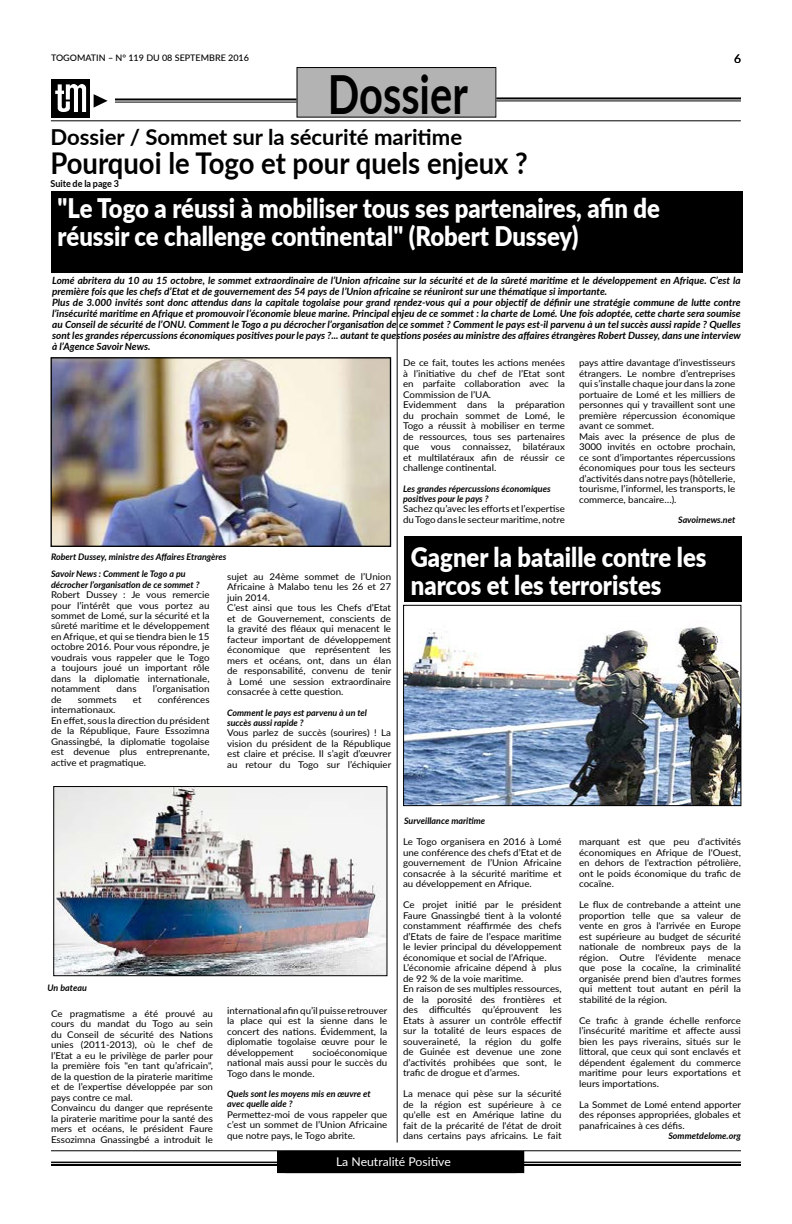
<style>
.page{position:relative;width:792px;height:1224px;background:#fff}
.page>*{position:absolute;margin:0;border:0;box-sizing:border-box;transform-origin:0 0}
.t1{font:700 54px "Lato";color:#000;scale:.77 1}
.t2{font:700 30px "Lato";color:#000;scale:.92 1}
.t3{font:900 27px/28px "Lato";color:#fff;scale:.88 1}
.t4{font:700 22px "Lato";color:#000}
.t5{font:12px "Lato";color:#fff}
.t6{font:12px "Lato";color:#000}
.t7{font:italic 700 10px/11px "Lato";color:#000}
.t8{font:700 9.6px "Lato";color:#000;scale:.94 1}
.t9{font:9.3px/10.5px "Lato";color:#000;text-align:justify;scale:1.05 1}
.t10{font:italic 700 9px/10px "Lato";color:#000}
.t11{font:500 9px "Lato";color:#000}
</style>
<div class="page">
<hr style="left:51px;top:1151px;width:690px;height:1px;background:#000">
<hr style="left:51px;top:1162px;width:690px;height:1px;background:#000">
<hr style="left:51px;top:1164px;width:690px;height:2px;background:#000">
<div style="left:277px;top:1151px;width:248px;height:22px;background:#000"></div>
<div style="left:299px;top:69px;width:195px;height:47px;background:#b3b3b3"></div>
<div style="left:297px;top:67px;width:199px;height:51px;border:1px solid #000"></div>
<hr style="left:115px;top:102px;width:182px;height:1px;background:#000">
<hr style="left:496px;top:97px;width:245px;height:2px;background:#000">
<hr style="left:115px;top:98px;width:182px;height:2px;background:#000">
<hr style="left:496px;top:101px;width:245px;height:1px;background:#000">
<hr style="left:51px;top:120px;width:690px;height:1px;background:#000">
<div style="left:51px;top:79px;width:39px;height:38px;background:#000"></div>
<svg style="left:55px;top:84px;width:31px;height:28px"></svg>
<svg style="left:94px;top:94px;width:14px;height:14px"></svg>
<div style="left:51px;top:191px;width:692px;height:82px;background:#000"></div>
<div style="left:404px;top:537px;width:337px;height:65px;background:#000"></div>
<hr style="left:397px;top:304px;width:1px;height:839px;background:#000">
<img style="left:53px;top:359px;width:336px;height:186px">
<div style="left:51px;top:357px;width:340px;height:190px;border:1px solid #000"></div>
<img style="left:55px;top:788px;width:330px;height:186px">
<div style="left:53px;top:786px;width:334px;height:190px;border:1px solid #000"></div>
<img style="left:405px;top:627px;width:334px;height:177px">
<div style="left:403px;top:605px;width:338px;height:201px;border:1px solid #000"></div>
<p class="t11" style="left:51px;top:51px;width:200px">TOGOMATIN – N° 119 DU 08 SEPTEMBRE 2016</p>
<h1 class="t1" style="left:328px;top:54px;width:183px">Dossier</h1>
<h3 class="t4" style="left:50px;top:121px;width:413px">Dossier / Sommet sur la sécurité maritime</h3>
<h2 class="t2" style="left:50px;top:141px;width:521px">Pourquoi le Togo et pour quels enjeux ?</h2>
<p class="t8" style="left:51px;top:177px;width:74px">Suite de la page 3</p>
<h3 class="t3" style="left:58px;top:193px;width:686px">"Le Togo a réussi à mobiliser tous ses partenaires, afin de réussir ce challenge continental" (Robert Dussey)</h3>
<p class="t6" style="left:734px;top:50px;width:8px">6</p>
<p class="t7" style="left:52px;top:274px;width:690px">Lomé abritera du 10 au 15 octobre, le sommet extraordinaire de l’Union africaine sur la sécurité et de la sûreté maritime et le développement en Afrique. C’est la première fois que les chefs d’Etat et de gouvernement des 54 pays de l’Union africaine se réuniront sur une thématique si importante.<br>Plus de 3.000 invités sont donc attendus dans la capitale togolaise pour grand rendez-vous qui a pour objectif de définir une stratégie commune de lutte contre l’insécurité maritime en Afrique et promouvoir l’économie bleue marine. Principal enjeu de ce sommet : la charte de Lomé. Une fois adoptée, cette charte sera soumise au Conseil de sécurité de l’ONU. Comment le Togo a pu décrocher l’organisation de ce sommet ? Comment le pays est-il parvenu à un tel succès aussi rapide ? Quelles sont les grandes répercussions économiques positives pour le pays ?... autant te questions posées au ministre des affaires étrangères Robert Dussey, dans une interview à l’Agence Savoir News.</p>
<p class="t10" style="left:51px;top:551px;width:177px">Robert Dussey, ministre des Affaires Etrangères</p>
<p class="t10" style="left:51px;top:568px;width:150px;line-height:10.5px">Savoir News : Comment le Togo a pu décrocher l’organisation de ce sommet ?</p>
<p class="t9" style="left:51px;top:589px;width:153px">Robert Dussey : Je vous remercie pour l’intérêt que vous portez au sommet de Lomé, sur la sécurité et la sûreté maritime et le développement en Afrique, et qui se tiendra bien le 15 octobre 2016. Pour vous répondre, je voudrais vous rappeler que le Togo a toujours joué un important rôle dans la diplomatie internationale, notamment</p>
<p class="t9" style="left:117px;top:683px;width:21px">dans</p>
<p class="t9" style="left:153px;top:683px;width:56px">l’organisation</p>
<p class="t9" style="left:51px;top:694px;width:12px">de</p>
<p class="t9" style="left:78px;top:694px;width:38px">sommets</p>
<p class="t9" style="left:133px;top:694px;width:10px">et</p>
<p class="t9" style="left:158px;top:694px;width:51px">conférences</p>
<p class="t9" style="left:51px;top:704px;width:153px;text-align:left">internationaux.<br>En effet, sous la direction du président de la République, Faure Essozimna<br>Gnassingbé, la diplomatie togolaise est devenue plus entreprenante, active et pragmatique.</p>
<p class="t9" style="left:227px;top:571px;width:158px;text-align:left">sujet au 24ème sommet de l’Union<br>Africaine à Malabo tenu les 26 et 27 juin 2014.<br>C’est ainsi que tous les Chefs d’Etat et de Gouvernement, conscients de la gravité des fléaux qui menacent le facteur important de développement économique que représentent les mers et océans, ont, dans un élan de responsabilité, convenu de tenir à Lomé une session extraordinaire consacrée à cette question.</p>
<p class="t10" style="left:227px;top:707px;width:141px">Comment le pays est parvenu à un tel succès aussi rapide ?</p>
<p class="t9" style="left:227px;top:727px;width:158px">Vous parlez de succès (sourires) ! La vision du président de la République est claire et précise. Il s’agit d’œuvrer au retour du Togo sur l’échiquier</p>
<p class="t9" style="left:403px;top:357px;width:156px;text-align:left">De ce fait, toutes les actions menées à l’initiative du chef de l’Etat sont en parfaite collaboration avec la<br>Commission de l’UA.<br>Evidemment dans la préparation du prochain sommet de Lomé, le<br>Togo a réussit à mobiliser en terme de ressources, tous ses partenaires que vous</p>
<p class="t9" style="left:403px;top:441px;width:156px;text-indent:120px">bilatéraux et multilatéraux afin de réussir ce challenge continental.</p>
<p class="t10" style="left:403px;top:483px;width:149px">Les grandes répercussions économiques positives pour le pays ?</p>
<p class="t9" style="left:403px;top:503px;width:156px">Sachez qu’avec les efforts et l’expertise du Togo dans le secteur maritime, notre</p>
<p class="t9" style="left:463px;top:441px;width:48px">connaissez,</p>
<p class="t9" style="left:579px;top:357px;width:150px;text-align:left">pays attire davantage d’investisseurs étrangers. Le nombre d’entreprises qui s’installe chaque jour dans la zone portuaire de Lomé et les milliers de personnes qui y travaillent sont une première répercussion économique avant ce sommet.<br>Mais avec la présence de plus de 3000 invités en octobre prochain, ce sont d’importantes répercussions économiques pour tous les secteurs d’activités dans notre pays (hôtellerie, tourisme, l’informel, les transports, le commerce, bancaire…).</p>
<p class="t10" style="left:678px;top:514px;width:59px">Savoirnews.net</p>
<h3 class="t3" style="left:411px;top:542px;width:338px">Gagner la bataille contre les narcos et les terroristes</h3>
<p class="t10" style="left:48px;top:982px;width:41px">Un bateau</p>
<p class="t9" style="left:51px;top:1008px;width:156px;text-align:left">Ce pragmatisme a été prouvé au cours du mandat du Togo au sein du Conseil de sécurité des Nations unies (2011-2013), où le chef de l’Etat a eu le privilège de parler pour la première fois "en tant qu’africain", de la question de la piraterie maritime et de l’expertise développée par son pays contre ce mal.<br>Convaincu du danger que représente la piraterie maritime pour la santé des mers et océans, le président Faure Essozimna Gnassingbé a introduit le</p>
<p class="t9" style="left:227px;top:1005px;width:154px">international afin qu’il puisse retrouver la place qui est la sienne dans le concert des nations. Évidemment, la diplomatie togolaise œuvre pour le développement</p>
<p class="t9" style="left:227px;top:1047px;width:154px;text-indent:85px">socioéconomique national mais aussi pour le succès du Togo dans le monde.</p>
<p class="t10" style="left:227px;top:1089px;width:145px">Quels sont les moyens mis en œuvre et avec quelle aide ?</p>
<p class="t9" style="left:227px;top:1109px;width:154px">Permettez-moi de vous rappeler que c’est un sommet de l’Union Africaine que notre pays, le Togo abrite.</p>
<p class="t10" style="left:404px;top:815px;width:83px">Surveillance maritime</p>
<p class="t9" style="left:403px;top:836px;width:153px">Le Togo organisera en 2016 à Lomé une conférence des chefs d’Etat et de gouvernement de l’Union Africaine consacrée à la sécurité maritime et au développement en Afrique.</p>
<p class="t9" style="left:403px;top:899px;width:153px;text-align:left">Ce projet initié par le président Faure Gnassingbé tient à la volonté constamment réaffirmée des chefs d’Etats de faire de l’espace maritime le levier principal du développement économique et social de l’Afrique.<br>L’économie africaine dépend à plus de 92 % de la voie maritime.<br>En raison de ses multiples ressources, de la porosité des frontières et des difficultés qu’éprouvent les Etats à assurer un contrôle effectif sur la totalité de leurs espaces de souveraineté, la région du golfe de Guinée est devenue une zone d’activités prohibées que sont, le trafic de drogue et d’armes.</p>
<p class="t9" style="left:403px;top:1088px;width:153px">La menace qui pèse sur la sécurité de la région est supérieure à ce qu'elle est en Amérique latine du fait de la précarité de l'état de droit dans certains pays africains. Le fait</p>
<p class="t9" style="left:579px;top:836px;width:156px">marquant est que peu d'activités économiques en Afrique de l'Ouest, en dehors de l'extraction pétrolière, ont le poids économique du trafic de cocaïne.</p>
<p class="t9" style="left:579px;top:899px;width:156px">Le flux de contrebande a atteint une proportion telle que sa valeur de vente en gros à l'arrivée en Europe est supérieure au budget de sécurité nationale de nombreux pays de la région. Outre l'évidente menace que pose la cocaïne, la criminalité organisée prend bien d'autres formes qui mettent tout autant en péril la stabilité de la région.</p>
<p class="t9" style="left:579px;top:1015px;width:156px">Ce trafic à grande échelle renforce l’insécurité maritime et affecte aussi bien les pays riverains, situés sur le littoral, que ceux qui sont enclavés et dépendent également du commerce maritime pour leurs exportations et leurs importations.</p>
<p class="t9" style="left:579px;top:1099px;width:156px">La Sommet de Lomé entend apporter des réponses appropriées, globales et panafricaines à ces défis.</p>
<p class="t10" style="left:668px;top:1130px;width:74px">Sommetdelome.org</p>
<p class="t5" style="left:336px;top:1153px;width:116px">La Neutralité Positive</p>
<p class="t5" style="left:344px;top:1153px;width:116px">La Neutralité Positive</p>
</div>
